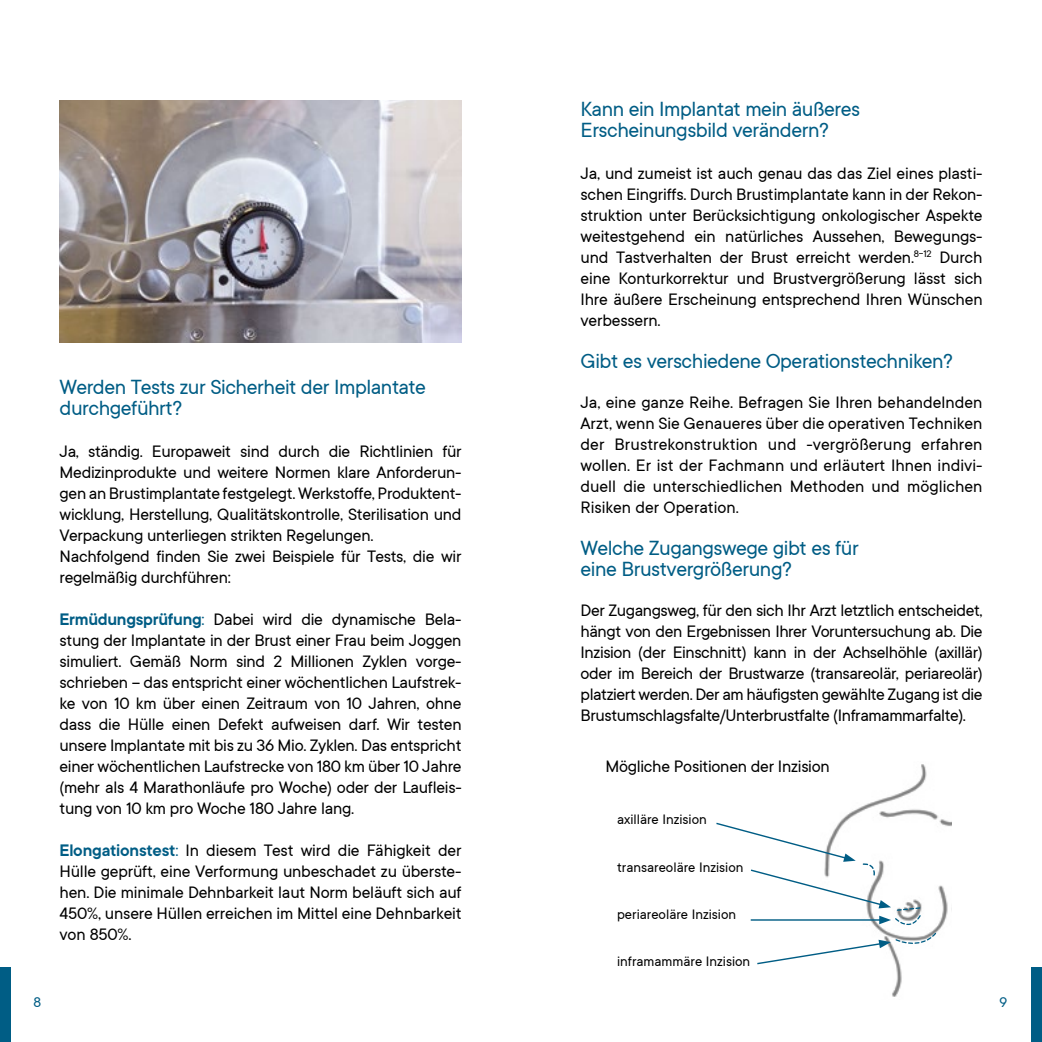
<style>
.page{position:relative;width:1042px;height:1042px;background:#fff}
.page>*{position:absolute;margin:0;border:0;box-sizing:border-box;transform-origin:0 0}
.t1{font:22.75px/21px "TT Commons";letter-spacing:-.02em;color:#005d85}
.t2{font:18.38px/21px "TT Commons";letter-spacing:-.015em;color:#000;text-align:justify}
.t3{font:15.75px "TT Commons";color:#005d85}
.t4{font:15.22px "TT Commons";color:#000}
.s1{font-weight:600;color:#005d85}
.s2{color:#005d85}
</style>
<div class="page">
<div style="left:0;top:967px;width:11px;height:75px;background:#005d85"></div>
<div style="left:1031px;top:967px;width:11px;height:75px;background:#005d85"></div>
<img style="left:60px;top:100px;width:401px;height:242px">
<img style="left:840px;top:764px;width:111px;height:233px">
<svg style="left:716px;top:821px;width:221px;height:144px"></svg>
<p class="t1" style="left:60px;top:377px;width:368px">Werden Tests zur Sicherheit der Implantate durchgeführt?</p>
<p class="t2" style="left:60px;top:441px;width:404px;text-align:left">Ja, ständig. Europaweit sind durch die Richtlinien für Medizinprodukte und weitere Normen klare Anforderun&shy;gen an Brustimplantate festgelegt. Werkstoffe, Produktent&shy;wicklung, Herstellung, Qualitätskontrolle, Sterilisation und Verpackung unterliegen strikten Regelungen.<br>Nachfolgend finden Sie zwei Beispiele für Tests, die wir regelmäßig durchführen:</p>
<p class="t2" style="left:60px;top:609px;width:404px"><span class="s1">Ermüdungsprüfung</span><span class="s2">:</span> Dabei wird die dynamische Bela&shy;stung der Implantate in der Brust einer Frau beim Joggen simuliert. Gemäß Norm sind 2 Millionen Zyklen vorge&shy;schrieben – das entspricht einer wöchentlichen Laufstrec&shy;ke von 10 km über einen Zeitraum von 10 Jahren, ohne dass die Hülle einen Defekt aufweisen darf. Wir testen unsere Implantate mit bis zu 36 Mio. Zyklen. Das entspricht einer wöchentlichen Laufstrecke von 180 km über 10 Jahre (mehr als 4 Marathonläufe pro Woche) oder der Laufleis&shy;tung von 10 km pro Woche 180 Jahre lang.</p>
<p class="t2" style="left:60px;top:840px;width:404px"><span class="s1">Elongationstest</span><span class="s2">:</span> In diesem Test wird die Fähigkeit der Hülle geprüft, eine Verformung unbeschadet zu überste&shy;hen. Die minimale Dehnbarkeit laut Norm beläuft sich auf 450%, unsere Hüllen erreichen im Mittel eine Dehnbarkeit von 850%.</p>
<p class="t1" style="left:580px;top:99px;width:281px">Kann ein Implantat mein äußeres<br>Erscheinungsbild verändern?</p>
<p class="t2" style="left:580px;top:163px;width:404px">Ja, und zumeist ist auch genau das das Ziel eines plasti&shy;schen Eingriffs. Durch Brustimplantate kann in der Rekon&shy;struktion unter Berücksichtigung onkologischer Aspekte weitestgehend ein natürliches Aussehen, Bewegungs&shy;und Tastverhalten der Brust erreicht werden.<sup>8-12</sup> Durch eine Konturkorrektur und Brustvergrößerung lässt sich Ihre äußere Erscheinung entsprechend Ihren Wünschen verbessern.</p>
<p class="t1" style="left:580px;top:351px;width:374px">Gibt es verschiedene Operationstechniken?</p>
<p class="t2" style="left:580px;top:392px;width:403px">Ja, eine ganze Reihe. Befragen Sie Ihren behandelnden Arzt, wenn Sie Genaueres über die operativen Techniken der Brustrekonstruktion und -vergrößerung erfahren wollen. Er ist der Fachmann und erläutert Ihnen indivi&shy;duell die unterschiedlichen Methoden und möglichen Risiken der Operation.</p>
<p class="t1" style="left:580px;top:538px;width:280px">Welche Zugangswege gibt es für eine Brustvergrößerung?</p>
<p class="t2" style="left:580px;top:600px;width:404px">Der Zugangsweg, für den sich Ihr Arzt letztlich entscheidet, hängt von den Ergebnissen Ihrer Voruntersuchung ab. Die Inzision (der Einschnitt) kann in der Achselhöhle (axillär) oder im Bereich der Brustwarze (transareolär, periareolär) platziert werden. Der am häufigsten gewählte Zugang ist die Brustumschlagsfalte/Unterbrustfalte (Inframammarfalte).</p>
<p class="t2" style="left:605px;top:756px;width:226px">Mögliche Positionen der Inzision</p>
<p class="t4" style="left:617px;top:811px;width:91px">axilläre Inzision</p>
<p class="t4" style="left:617px;top:858px;width:128px">transareoläre Inzision</p>
<p class="t4" style="left:617px;top:906px;width:121px">periareoläre Inzision</p>
<p class="t4" style="left:617px;top:953px;width:135px">inframammäre Inzision</p>
<p class="t3" style="left:33px;top:993px;width:9px">8</p>
<p class="t3" style="left:999px;top:993px;width:9px">9</p>
</div>
